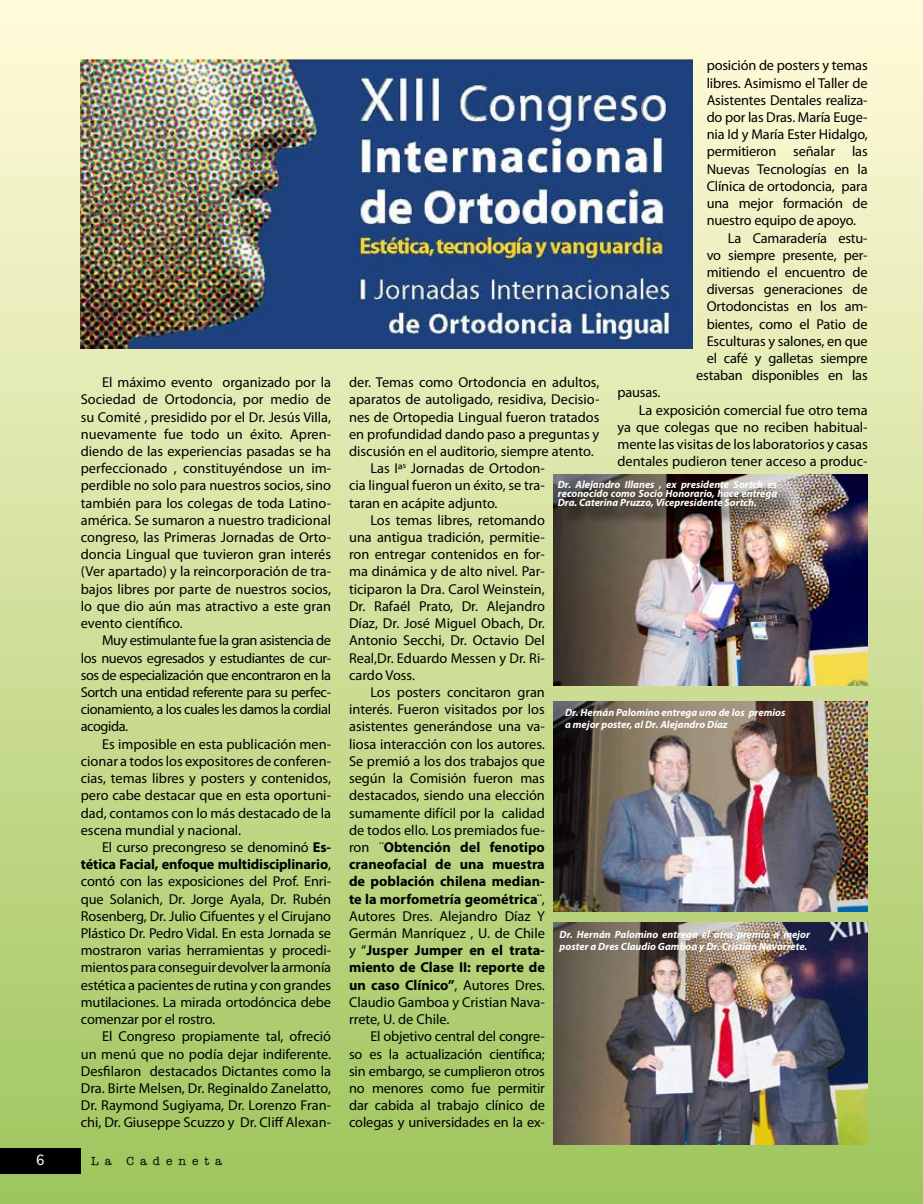
<style>
.page{position:relative;width:923px;height:1204px;background:#fff}
.page>*{position:absolute;margin:0;border:0;box-sizing:border-box;transform-origin:0 0}
.t1{font:14.4px/17.2px "Myriad Pro";color:#000;text-align:justify}
.t2{font:700 14.4px "Myriad Pro";color:#000}
.t3{font:13.5px "Geneva";color:#fff}
.t4{font:12px "American Typewriter";letter-spacing:.5em;color:#000}
.t5{font:italic 700 10.5px/12.6px "Myriad Pro";color:#fff}
.s1{font-weight:700}
.s2{font-weight:400}
</style>
<div class="page">
<div style="left:0;top:0;width:922px;height:1203px;background:linear-gradient(to bottom,#fffadb,#a0c65e)"></div>
<div style="left:0;top:1147px;width:81px;height:26px;background:#000"></div>
<img style="left:554px;top:922px;width:313px;height:222px">
<img style="left:554px;top:701px;width:313px;height:210px">
<img style="left:553px;top:474px;width:314px;height:211px">
<div style="left:560px;top:483px;width:234px;height:43px;background:#000;opacity:.75"></div>
<img style="left:81px;top:60px;width:611px;height:289px">
<p class="t1" style="left:81px;top:373px;width:252px;text-indent:21px">El máximo evento organizado por la Sociedad de Ortodoncia, por medio de su Comité , presidido por el Dr. Jesús Villa, nuevamente fue todo un éxito. Apren&shy;diendo de las experiencias pasadas se ha perfeccionado , constituyéndose un im&shy;perdible no solo para nuestros socios, sino también para los colegas de toda Latino&shy;américa. Se sumaron a nuestro tradicional congreso, las Primeras Jornadas de Orto&shy;doncia Lingual que tuvieron gran interés (Ver apartado) y la reincorporación de tra&shy;bajos libres por parte de nuestros socios, lo que dio aún mas atractivo a este gran evento científico.</p>
<p class="t1" style="left:81px;top:631px;width:252px;text-indent:21px">Muy estimulante fue la gran asistencia de los nuevos egresados y estudiantes de cur&shy;sos de especialización que encontraron en la Sortch una entidad referente para su perfec&shy;cionamiento, a los cuales les damos la cordial acogida.</p>
<p class="t1" style="left:81px;top:735px;width:252px;text-indent:21px">Es imposible en esta publicación men&shy;cionar a todos los expositores de conferen&shy;cias, temas libres y posters y contenidos, pero cabe destacar que en esta oportuni&shy;dad, contamos con lo más destacado de la escena mundial y nacional.</p>
<p class="t1" style="left:81px;top:838px;width:252px;text-indent:21px">El curso precongreso se denominó <span class="s1">Es&shy;tética Facial, enfoque multidisciplinario</span>, contó con las exposiciones del Prof. Enri&shy;que Solanich, Dr. Jorge Ayala, Dr. Rubén Rosenberg, Dr. Julio Cifuentes y el Cirujano Plástico Dr. Pedro Vidal. En esta Jornada se mostraron varias herramientas y procedi&shy;mientos para conseguir devolver la armonía estética a pacientes de rutina y con grandes mutilaciones. La mirada ortodóncica debe comenzar por el rostro.</p>
<p class="t1" style="left:81px;top:1027px;width:252px;text-indent:21px">El Congreso propiamente tal, ofreció un menú que no podía dejar indiferente.<br>Desfilaron destacados Dictantes como la Dra. Birte Melsen, Dr. Reginaldo Zanelatto, Dr. Raymond Sugiyama, Dr. Lorenzo Fran&shy;chi, Dr. Giuseppe Scuzzo y Dr. Cliff Alexan-</p>
<p class="t3" style="left:36px;top:1147px;width:11px">6</p>
<p class="t4" style="left:91px;top:1151px;width:132px">La Cadeneta</p>
<p class="t1" style="left:706px;top:57px;width:162px">posición de posters y temas</p>
<p class="t1" style="left:706px;top:74px;width:162px">libres. Asimismo el Taller de</p>
<p class="t1" style="left:706px;top:91px;width:162px">Asistentes Dentales realiza-</p>
<p class="t1" style="left:706px;top:108px;width:162px">do por las Dras. María Euge-</p>
<p class="t1" style="left:706px;top:125px;width:162px">nia Id y María Ester Hidalgo,</p>
<p class="t1" style="left:706px;top:143px;width:162px">permitieron señalar las</p>
<p class="t1" style="left:706px;top:160px;width:162px">Nuevas Tecnologías en la</p>
<p class="t1" style="left:706px;top:177px;width:162px">Clínica de ortodoncia, para</p>
<p class="t1" style="left:706px;top:194px;width:162px">una mejor formación de</p>
<p class="t1" style="left:706px;top:211px;width:151px">nuestro equipo de apoyo.</p>
<p class="t1" style="left:728px;top:229px;width:141px">La Camaradería estu-</p>
<p class="t1" style="left:706px;top:246px;width:162px">vo siempre presente, per-</p>
<p class="t1" style="left:706px;top:263px;width:162px">mitiendo el encuentro de</p>
<p class="t1" style="left:706px;top:280px;width:162px">diversas generaciones de</p>
<p class="t1" style="left:706px;top:298px;width:162px">Ortodoncistas en los am-</p>
<p class="t1" style="left:706px;top:315px;width:162px">bientes, como el Patio de</p>
<p class="t1" style="left:706px;top:332px;width:162px">Esculturas y salones, en que</p>
<p class="t1" style="left:706px;top:349px;width:162px">el café y galletas siempre</p>
<p class="t1" style="left:696px;top:366px;width:173px">estaban disponibles en las</p>
<p class="t1" style="left:349px;top:373px;width:252px">der. Temas como Ortodoncia en adultos,</p>
<p class="t1" style="left:349px;top:390px;width:252px">aparatos de autoligado, residiva, Decisio-</p>
<p class="t1" style="left:349px;top:408px;width:252px">nes de Ortopedia Lingual fueron tratados</p>
<p class="t1" style="left:349px;top:425px;width:252px">en profundidad dando paso a preguntas y</p>
<p class="t1" style="left:349px;top:442px;width:246px">discusión en el auditorio, siempre atento.</p>
<p class="t1" style="left:370px;top:459px;width:176px">Las Iª<sup>s</sup> Jornadas de Ortodon-</p>
<p class="t1" style="left:349px;top:476px;width:197px">cia lingual fueron un éxito, se tra-</p>
<p class="t1" style="left:349px;top:494px;width:150px">taran en acápite adjunto.</p>
<p class="t1" style="left:370px;top:511px;width:176px">Los temas libres, retomando</p>
<p class="t1" style="left:349px;top:528px;width:197px">una antigua tradición, permitie-</p>
<p class="t1" style="left:349px;top:545px;width:197px">ron entregar contenidos en for-</p>
<p class="t1" style="left:349px;top:562px;width:197px">ma dinámica y de alto nivel. Par-</p>
<p class="t1" style="left:349px;top:580px;width:197px">ticiparon la Dra. Carol Weinstein,</p>
<p class="t1" style="left:349px;top:597px;width:197px">Dr. Rafaél Prato, Dr. Alejandro</p>
<p class="t1" style="left:349px;top:614px;width:197px">Díaz, Dr. José Miguel Obach, Dr.</p>
<p class="t1" style="left:349px;top:631px;width:197px">Antonio Secchi, Dr. Octavio Del</p>
<p class="t1" style="left:349px;top:648px;width:197px">Real,Dr. Eduardo Messen y Dr. Ri-</p>
<p class="t1" style="left:349px;top:666px;width:67px">cardo Voss.</p>
<p class="t1" style="left:370px;top:683px;width:176px">Los posters concitaron gran</p>
<p class="t1" style="left:349px;top:700px;width:197px">interés. Fueron visitados por los</p>
<p class="t1" style="left:349px;top:717px;width:197px">asistentes generándose una va-</p>
<p class="t1" style="left:349px;top:735px;width:197px">liosa interacción con los autores.</p>
<p class="t1" style="left:349px;top:752px;width:197px">Se premió a los dos trabajos que</p>
<p class="t1" style="left:349px;top:769px;width:197px">según la Comisión fueron mas</p>
<p class="t1" style="left:349px;top:786px;width:197px">destacados, siendo una elección</p>
<p class="t1" style="left:349px;top:803px;width:197px">sumamente difícil por la calidad</p>
<p class="t1" style="left:349px;top:821px;width:197px">de todos ello. Los premiados fue-</p>
<p class="t2" style="left:349px;top:837px;width:197px"><span class="s2">ron ¨</span>Obtención del fenotipo</p>
<p class="t2" style="left:349px;top:854px;width:197px">craneofacial de una muestra</p>
<p class="t2" style="left:349px;top:872px;width:197px">de población chilena median-</p>
<p class="t2" style="left:349px;top:889px;width:197px">te la morfometría geométrica<span class="s2">¨,</span></p>
<p class="t1" style="left:349px;top:907px;width:197px">Autores Dres. Alejandro Díaz Y</p>
<p class="t1" style="left:349px;top:924px;width:197px">Germán Manríquez , U. de Chile</p>
<p class="t2" style="left:349px;top:940px;width:197px"><span class="s2">y “</span>Jusper Jumper en el trata-</p>
<p class="t2" style="left:349px;top:958px;width:197px">miento de Clase II: reporte de</p>
<p class="t2" style="left:349px;top:975px;width:197px">un caso Clínico”<span class="s2">, Autores Dres.</span></p>
<p class="t1" style="left:349px;top:993px;width:197px">Claudio Gamboa y Cristian Nava-</p>
<p class="t1" style="left:349px;top:1010px;width:102px">rrete, U. de Chile.</p>
<p class="t1" style="left:370px;top:1027px;width:176px">El objetivo central del congre-</p>
<p class="t1" style="left:349px;top:1044px;width:197px">so es la actualización científica;</p>
<p class="t1" style="left:349px;top:1061px;width:197px">sin embargo, se cumplieron otros</p>
<p class="t1" style="left:349px;top:1079px;width:197px">no menores como fue permitir</p>
<p class="t1" style="left:349px;top:1096px;width:197px">dar cabida al trabajo clínico de</p>
<p class="t1" style="left:349px;top:1113px;width:197px">colegas y universidades en la ex-</p>
<p class="t1" style="left:617px;top:384px;width:45px">pausas.</p>
<p class="t1" style="left:638px;top:401px;width:230px">La exposición comercial fue otro tema</p>
<p class="t1" style="left:617px;top:418px;width:252px">ya que colegas que no reciben habitual-</p>
<p class="t1" style="left:617px;top:435px;width:252px">mente las visitas de los laboratorios y casas</p>
<p class="t1" style="left:617px;top:452px;width:252px">dentales pudieron tener acceso a produc-</p>
<p class="t5" style="left:558px;top:480px;width:221px;line-height:9px;text-align:justify">Dr. Alejandro Illanes , ex presidente Sortch es reconocido como Socio Honorario, hace entrega Dra. Caterina Pruzzo, Vicepresidente Sortch.</p>
<p class="t5" style="left:565px;top:705px;width:222px">Dr. Hernán Palomino entrega uno de los premios a mejor poster, al Dr. Alejandro Díaz</p>
<p class="t5" style="left:559px;top:927px;width:252px">Dr. Hernán Palomino entrega el otro premio a mejor poster a Dres Claudio Gamboa y Dr. Cristián Navarrete.</p>
</div>
